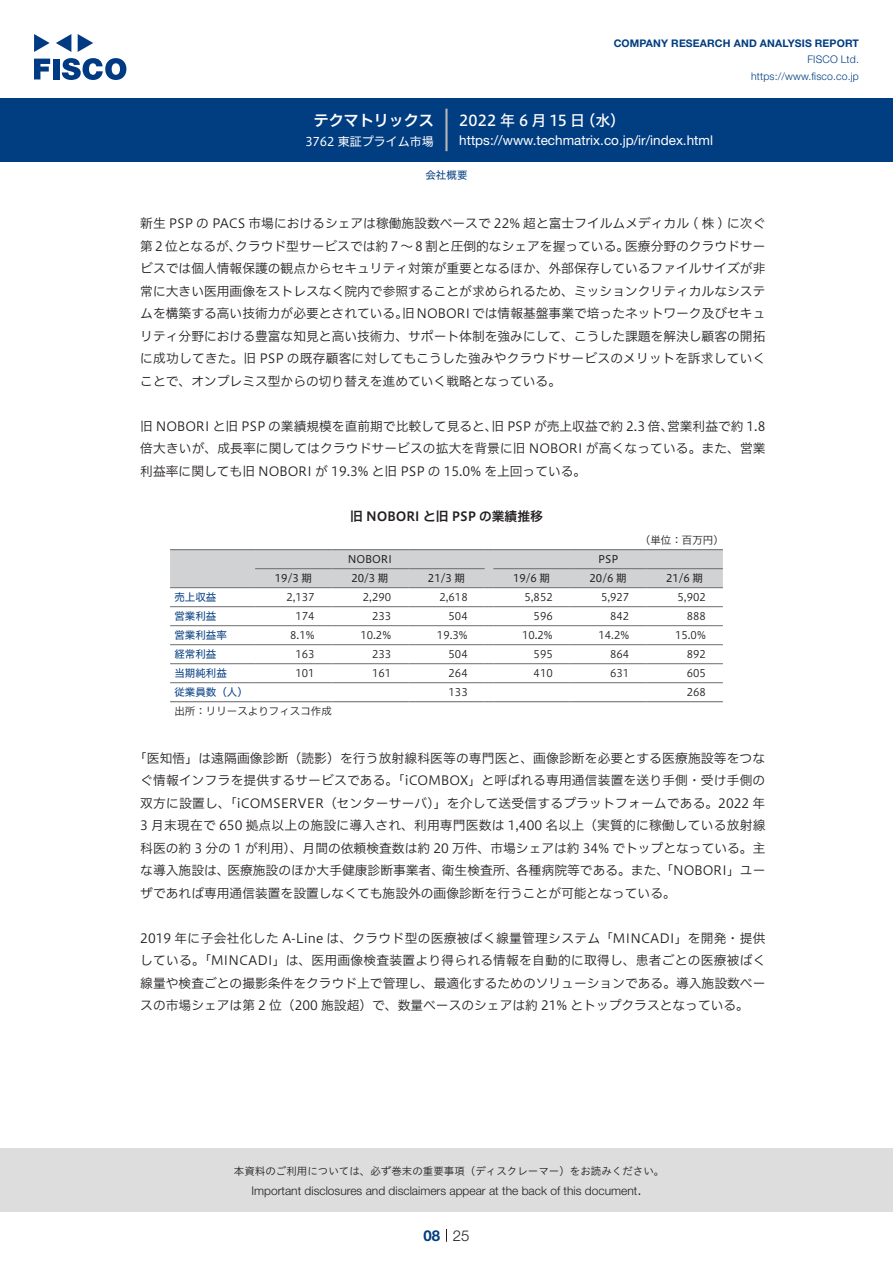
<style>
.page{position:relative;width:893px;height:1263px;background:#fff}
.page>*{position:absolute;margin:0;border:0;box-sizing:border-box;transform-origin:0 0}
.t1{font:15px "Hiragino UD Sans F Std N W5";letter-spacing:.005em;color:#fff}
.t2{font:15px "Hiragino UD Sans F Std N W6";color:#fff}
.t3{font:300 15px "Helvetica Neue LT Std";color:#231f20}
.t4{font:700 15px "Helvetica Neue LT Std";color:#003d81}
.t5{font:13.5px "Helvetica Neue LT Std";color:#fff}
.t6{font:12.75px/22.5px "Hiragino UD Sans F Std N W3";color:#231f20}
.t7{font:12.75px "Hiragino UD Sans F Std N W6";color:#231f20}
.t8{font:300 12px "Helvetica Neue LT Std";color:#231f20}
.t9{font:12px "Hiragino UD Sans F Std N W4";color:#fff}
.t10{font:10.5px "Hiragino UD Sans F Std N W3";color:#231f20}
.t11{font:10.5px "Hiragino UD Sans Std W3";color:#231f20}
.t12{font:10.5px "Hiragino UD Sans F Std N W4";color:#231f20}
.t13{font:10.5px "Hiragino UD Sans F Std N W4";color:#003d81}
.t14{font:700 10.5px "Helvetica Neue LT Std";letter-spacing:.015em;color:#003d81}
.t15{font:300 10.5px/16.5px "Helvetica Neue LT Std";letter-spacing:.015em;color:#003d81;text-align:right}
</style>
<div class="page">
<div style="left:0;top:1148px;width:893px;height:64px;background:#ddd"></div>
<svg style="left:34px;top:59px;width:16px;height:20px"></svg>
<div style="left:53px;top:59px;width:6px;height:20px;background:#003a83"></div>
<svg style="left:62px;top:58px;width:64px;height:22px"></svg>
<svg style="left:34px;top:34px;width:16px;height:18px"></svg>
<svg style="left:78px;top:34px;width:15px;height:18px"></svg>
<svg style="left:56px;top:34px;width:15px;height:18px"></svg>
<div style="left:0;top:98px;width:893px;height:64px;background:#003d81"></div>
<hr style="left:445px;top:109px;width:3px;height:42px;background:#b5b5b6">
<svg style="left:446px;top:1229px;width:1px;height:13px"></svg>
<hr style="left:170px;top:606px;width:85px;height:1px;background:#6c6d70">
<hr style="left:255px;top:606px;width:77px;height:1px;background:#6c6d70">
<hr style="left:332px;top:606px;width:76px;height:1px;background:#6c6d70">
<hr style="left:408px;top:606px;width:77px;height:1px;background:#6c6d70">
<hr style="left:493px;top:606px;width:77px;height:1px;background:#6c6d70">
<hr style="left:570px;top:606px;width:76px;height:1px;background:#6c6d70">
<hr style="left:646px;top:606px;width:77px;height:1px;background:#6c6d70">
<hr style="left:170px;top:625px;width:85px;height:1px;background:#6c6d70">
<hr style="left:255px;top:625px;width:77px;height:1px;background:#6c6d70">
<hr style="left:332px;top:625px;width:76px;height:1px;background:#6c6d70">
<hr style="left:408px;top:625px;width:77px;height:1px;background:#6c6d70">
<hr style="left:493px;top:625px;width:77px;height:1px;background:#6c6d70">
<hr style="left:570px;top:625px;width:76px;height:1px;background:#6c6d70">
<hr style="left:646px;top:625px;width:77px;height:1px;background:#6c6d70">
<hr style="left:170px;top:644px;width:85px;height:1px;background:#6c6d70">
<hr style="left:255px;top:644px;width:77px;height:1px;background:#6c6d70">
<hr style="left:332px;top:644px;width:76px;height:1px;background:#6c6d70">
<hr style="left:408px;top:644px;width:77px;height:1px;background:#6c6d70">
<hr style="left:493px;top:644px;width:77px;height:1px;background:#6c6d70">
<hr style="left:570px;top:644px;width:76px;height:1px;background:#6c6d70">
<hr style="left:646px;top:644px;width:77px;height:1px;background:#6c6d70">
<hr style="left:170px;top:663px;width:85px;height:1px;background:#6c6d70">
<hr style="left:255px;top:663px;width:77px;height:1px;background:#6c6d70">
<hr style="left:332px;top:663px;width:76px;height:1px;background:#6c6d70">
<hr style="left:408px;top:663px;width:77px;height:1px;background:#6c6d70">
<hr style="left:493px;top:663px;width:77px;height:1px;background:#6c6d70">
<hr style="left:570px;top:663px;width:76px;height:1px;background:#6c6d70">
<hr style="left:646px;top:663px;width:77px;height:1px;background:#6c6d70">
<hr style="left:170px;top:682px;width:85px;height:1px;background:#6c6d70">
<hr style="left:255px;top:682px;width:77px;height:1px;background:#6c6d70">
<hr style="left:332px;top:682px;width:76px;height:1px;background:#6c6d70">
<hr style="left:408px;top:682px;width:77px;height:1px;background:#6c6d70">
<hr style="left:493px;top:682px;width:77px;height:1px;background:#6c6d70">
<hr style="left:570px;top:682px;width:76px;height:1px;background:#6c6d70">
<hr style="left:646px;top:682px;width:77px;height:1px;background:#6c6d70">
<svg style="left:170px;top:549px;width:553px;height:39px;background:#cacbcd"></svg>
<hr style="left:493px;top:549px;width:77px;height:1px;background:#6c6d70">
<hr style="left:570px;top:549px;width:76px;height:1px;background:#6c6d70">
<hr style="left:646px;top:549px;width:77px;height:1px;background:#6c6d70">
<hr style="left:170px;top:701px;width:85px;height:1px;background:#6c6d70">
<hr style="left:255px;top:701px;width:77px;height:1px;background:#6c6d70">
<hr style="left:332px;top:701px;width:76px;height:1px;background:#6c6d70">
<hr style="left:408px;top:701px;width:77px;height:1px;background:#6c6d70">
<hr style="left:493px;top:701px;width:77px;height:1px;background:#6c6d70">
<hr style="left:570px;top:701px;width:76px;height:1px;background:#6c6d70">
<hr style="left:646px;top:701px;width:77px;height:1px;background:#6c6d70">
<p class="t2" style="left:314px;top:109px;width:122px">テクマトリックス</p>
<p class="t9" style="left:305px;top:132px;width:130px">3762 東証プライム市場</p>
<p class="t14" style="left:614px;top:37px;width:247px">COMPANY RESEARCH AND ANALYSIS REPORT</p>
<p class="t15" style="left:751px;top:51px;width:109px">FISCO Ltd. https://www.fisco.co j p.</p>
<p class="t1" style="left:580px;top:109px;width:46px">（水(</p>
<p class="t1" style="left:459px;top:109px;width:127px">2022 年 6 月 15 日</p>
<p class="t5" style="left:459px;top:132px;width:255px">https://www.techmatrix.co j p. /i r/ index.html</p>
<p class="t13" style="left:425px;top:167px;width:43px">会社概要</p>
<p class="t6" style="left:140px;top:211px;width:627px;text-align:right">新生 PSP の PACS 市場におけるシェアは稼働施設数ベースで 22% 超と富士フイルムメディカル ( 株 ) に次ぐ医療分野のクラウドサー</p>
<p class="t6" style="left:235px;top:234px;width:395px">クラウド型サービスでは約 7 ～ 8 割と圧倒的なシェアを握っている。</p>
<p class="t6" style="left:140px;top:234px;width:627px">第 2 位となるが、<br>ビスでは個人情報保護の観点からセキュリティ対策が重要となるほか、外部保存しているファイルサイズが非常に大きい医用画像をストレスなく院内で参照することが求められるため、ミッションクリティカルなシステムを構築する高い技術力が必要とされている旧。 NOBORI では情報基盤事業で培ったネットワーク及びセキュリティ分野における豊富な知見と高い技術力、サポート体制を強みにして、こうした課題を解決し顧客の開拓に成功してきた。旧 PSP の既存顧客に対してもこうした強みやクラウドサービスのメリットを訴求していくことで、オンプレミス型からの切り替えを進めていく戦略となっている。</p>
<p class="t6" style="left:667px;top:414px;width:100px">営業利益で約 1.8</p>
<p class="t6" style="left:140px;top:414px;width:627px">旧 NOBORI と旧 PSP の業績規模を直前期で比較して見ると旧、 PSP が売上収益で約 2.3 倍、<br>倍大きいが、成長率に関してはクラウドサービスの拡大を背景に旧 NOBORI が高くなっている。また、営業利益率に関しても旧 NOBORI が 19.3% と旧 PSP の 15.0% を上回っている。</p>
<p class="t7" style="left:350px;top:506px;width:194px">旧 NOBORI と旧 PSP の業績推移</p>
<p class="t10" style="left:640px;top:532px;width:85px">（単位：百万円(</p>
<p class="t12" style="left:598px;top:551px;width:21px">PSP</p>
<p class="t12" style="left:348px;top:551px;width:46px">NOBORI</p>
<p class="t12" style="left:275px;top:570px;width:39px">19/3 期</p>
<p class="t12" style="left:351px;top:570px;width:39px">20/3 期</p>
<p class="t12" style="left:428px;top:570px;width:39px">21/3 期</p>
<p class="t12" style="left:513px;top:570px;width:39px">19/6 期</p>
<p class="t12" style="left:590px;top:570px;width:39px">20/6 期</p>
<p class="t12" style="left:666px;top:570px;width:39px">21/6 期</p>
<p class="t13" style="left:174px;top:589px;width:43px">売上収益</p>
<p class="t10" style="left:286px;top:589px;width:30px">2,137</p>
<p class="t10" style="left:363px;top:589px;width:30px">2,290</p>
<p class="t10" style="left:439px;top:589px;width:30px">2,618</p>
<p class="t10" style="left:524px;top:589px;width:30px">5,852</p>
<p class="t10" style="left:601px;top:589px;width:30px">5,927</p>
<p class="t10" style="left:678px;top:589px;width:30px">5,902</p>
<p class="t13" style="left:174px;top:608px;width:43px">営業利益</p>
<p class="t10" style="left:295px;top:608px;width:21px">174</p>
<p class="t10" style="left:372px;top:608px;width:21px">233</p>
<p class="t10" style="left:449px;top:608px;width:21px">504</p>
<p class="t10" style="left:534px;top:608px;width:21px">596</p>
<p class="t10" style="left:610px;top:608px;width:21px">842</p>
<p class="t10" style="left:687px;top:608px;width:21px">888</p>
<p class="t13" style="left:174px;top:627px;width:54px">営業利益率</p>
<p class="t10" style="left:290px;top:627px;width:26px">8.1%</p>
<p class="t10" style="left:360px;top:627px;width:32px">10.2%</p>
<p class="t10" style="left:437px;top:627px;width:32px">19.3%</p>
<p class="t10" style="left:522px;top:627px;width:32px">10.2%</p>
<p class="t10" style="left:599px;top:627px;width:32px">14.2%</p>
<p class="t10" style="left:675px;top:627px;width:32px">15.0%</p>
<p class="t13" style="left:174px;top:646px;width:43px">経常利益</p>
<p class="t10" style="left:295px;top:646px;width:21px">163</p>
<p class="t10" style="left:372px;top:646px;width:21px">233</p>
<p class="t10" style="left:449px;top:646px;width:21px">504</p>
<p class="t10" style="left:534px;top:646px;width:21px">595</p>
<p class="t10" style="left:610px;top:646px;width:21px">864</p>
<p class="t10" style="left:687px;top:646px;width:21px">892</p>
<p class="t13" style="left:174px;top:665px;width:54px">当期純利益</p>
<p class="t10" style="left:295px;top:665px;width:21px">101</p>
<p class="t10" style="left:372px;top:665px;width:21px">161</p>
<p class="t10" style="left:449px;top:665px;width:21px">264</p>
<p class="t10" style="left:534px;top:665px;width:21px">410</p>
<p class="t10" style="left:610px;top:665px;width:21px">631</p>
<p class="t10" style="left:687px;top:665px;width:21px">605</p>
<p class="t13" style="left:174px;top:684px;width:75px">従業員数（人(</p>
<p class="t10" style="left:174px;top:703px;width:159px">出所：リリースよりフィスコ作成</p>
<p class="t6" style="left:134px;top:746px;width:633px;text-align:right">「医知悟」は遠隔画像診断（読影）を行う放射線科医等の専門医と、画像診断を必要とする医療施設等をつなぐ情報インフラを提供するサービスである。「iCOMBOX」と呼ばれる専用通信装置を送り手側・受け手側の双方に設置し、「iCOMSERVER（センターサーバ）」を介して送受信するプラットフォームである。2022 年3 月末現在で 650 拠点以上の施設に導入され、利用専門医数は 1,400 名以上（実質的に稼働している放射線科医の約 3 分の 1 が利用）、月間の依頼検査数は約 20 万件、市場シェアは約 34% でトップとなっている。主各種病院等である。また、「NOBORI」ユー</p>
<p class="t10" style="left:687px;top:684px;width:21px">268</p>
<p class="t10" style="left:449px;top:684px;width:21px">133</p>
<p class="t6" style="left:140px;top:858px;width:537px">な導入施設は、<br>ザであれば専用通信装置を設置しなくても施設外の画像診断を行うことが可能となっている。</p>
<p class="t6" style="left:140px;top:926px;width:627px;text-align:justify">2019 年に子会社化した A-Line は、クラウド型の医療被ばく線量管理システム「MINCADI」を開発・提供している。「MINCADI」は、医用画像検査装置より得られる情報を自動的に取得し、患者ごとの医療被ばく線量や検査ごとの撮影条件をクラウド上で管理し、最適化するためのソリューションである。導入施設数ベースの市場シェアは第 2 位（200 施設超）で、数量ベースのシェアは約 21% とトップクラスとなっている。</p>
<p class="t6" style="left:227px;top:858px;width:218px">医療施設のほか大手健康診断事業者、</p>
<p class="t6" style="left:442px;top:858px;width:78px">衛生検査所、</p>
<p class="t11" style="left:234px;top:1163px;width:432px">本資料のご利用については、必ず巻末の重要事項（ディスクレーマー）をお読みください。</p>
<p class="t3" style="left:637px;top:1180px;width:6px">.</p>
<p class="t8" style="left:251px;top:1183px;width:387px">Important disclosures and disclaimers appear at the back of this document</p>
<p class="t4" style="left:423px;top:1226px;width:18px">08</p>
<p class="t3" style="left:453px;top:1226px;width:18px">25</p>
</div>
